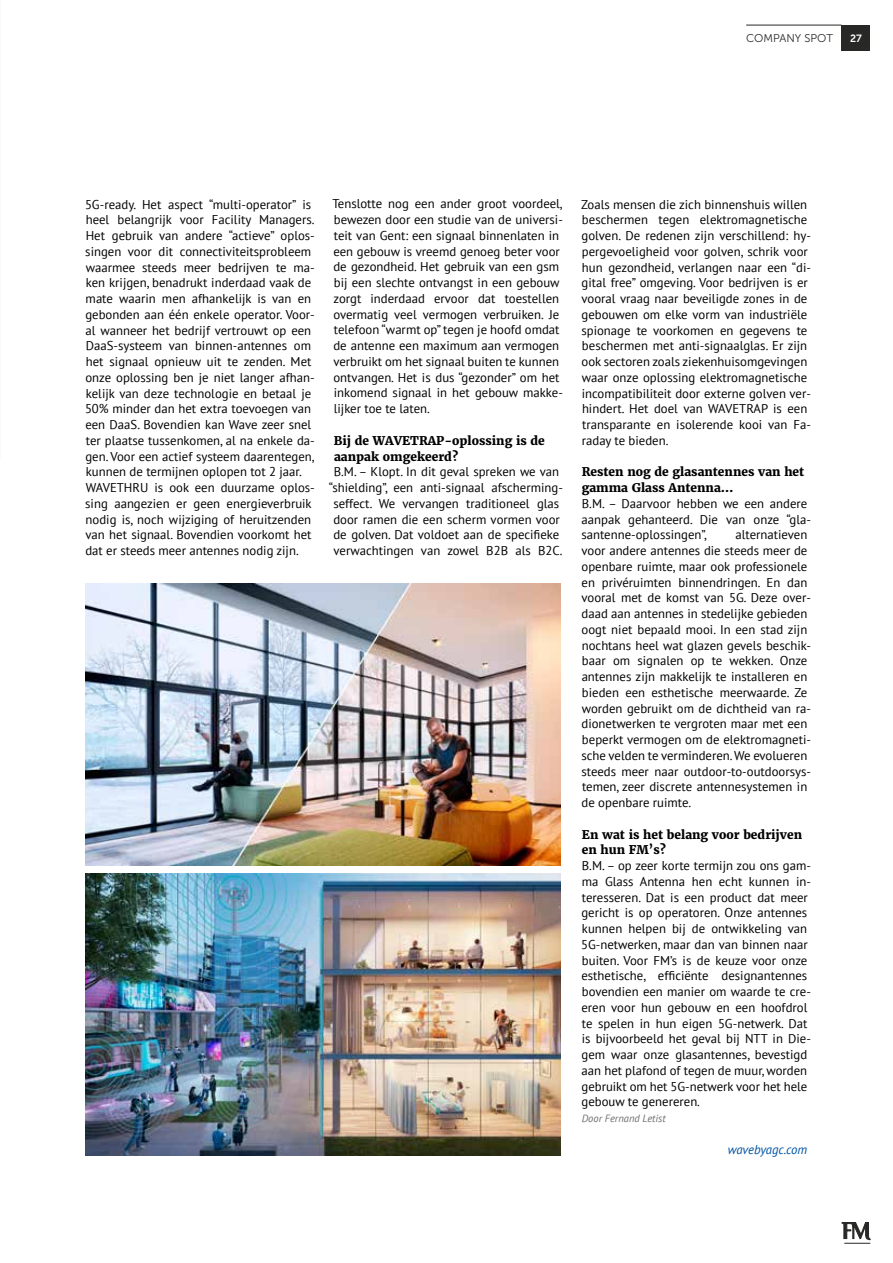
<style>
.page{position:relative;width:893px;height:1263px;background:#fff}
.page>*{position:absolute;margin:0;border:0;box-sizing:border-box;transform-origin:0 0}
.t1{font:12.75px/15.8px "PT Sans";color:#000}
.t2{font:italic 12.75px "PT Sans";color:#0054a3}
.t3{font:800 12px/15.8px "Merriweather";color:#000}
.t4{font:11.25px "Museo Sans 300";color:#282827}
.t5{font:italic 10.5px "PT Sans";color:#6f6f6e}
.t6{font:10.5px "Museo Sans 700";color:#fff}
</style>
<div class="page">
<svg style="left:842px;top:1222px;width:28px;height:22px"></svg>
<img style="left:85px;top:583px;width:476px;height:282px">
<img style="left:85px;top:873px;width:476px;height:282px">
<div style="left:841px;top:25px;width:29px;height:25px;background:#282827"></div>
<hr style="left:746px;top:25px;width:95px;height:1px;background:#282827">
<p class="t4" style="left:746px;top:32px;width:88px">COMPANY SPOT</p>
<p class="t6" style="left:850px;top:32px;width:13px">27</p>
<p class="t1" style="left:85px;top:196px;width:231px">5G-ready. Het aspect “multi-operator” is heel belangrijk voor Facility Managers.<br>Het gebruik van andere “actieve” oplos&shy;singen voor dit connectiviteitsprobleem waarmee steeds meer bedrijven te ma&shy;ken krijgen, benadrukt inderdaad vaak de mate waarin men afhankelijk is van en gebonden aan één enkele operator. Voor&shy;al wanneer het bedrijf vertrouwt op een DaaS-systeem van binnen-antennes om het signaal opnieuw uit te zenden. Met onze oplossing ben je niet langer afhan&shy;kelijk van deze technologie en betaal je 50% minder dan het extra toevoegen van een DaaS. Bovendien kan Wave zeer snel ter plaatse tussenkomen, al na enkele da&shy;gen. Voor een actief systeem daarentegen, kunnen de termijnen oplopen tot 2 jaar.<br>WAVETHRU is ook een duurzame oplos&shy;sing aangezien er geen energieverbruik nodig is, noch wijziging of heruitzenden van het signaal. Bovendien voorkomt het dat er steeds meer antennes nodig zijn.</p>
<p class="t1" style="left:332px;top:196px;width:232px">Tenslotte nog een ander groot voordeel, bewezen door een studie van de universi&shy;teit van Gent: een signaal binnenlaten in een gebouw is vreemd genoeg beter voor de gezondheid. Het gebruik van een gsm bij een slechte ontvangst in een gebouw zorgt inderdaad ervoor dat toestellen overmatig veel vermogen verbruiken. Je telefoon “warmt op” tegen je hoofd omdat de antenne een maximum aan vermogen verbruikt om het signaal buiten te kunnen ontvangen. Het is dus “gezonder” om het inkomend signaal in het gebouw makke&shy;lijker toe te laten.</p>
<p class="t3" style="left:334px;top:432px;width:213px">Bij de WAVETRAP-oplossing is de aanpak omgekeerd?</p>
<p class="t1" style="left:329px;top:464px;width:236px;text-align:center">B.M. – Klopt. In dit geval spreken we van “shielding”, een anti-signaal afscherming&shy;seffect. We vervangen traditioneel glas door ramen die een scherm vormen voor de golven. Dat voldoet aan de specifieke verwachtingen van zowel B2B als B2C.</p>
<p class="t1" style="left:581px;top:196px;width:231px">Zoals mensen die zich binnenshuis willen beschermen tegen elektromagnetische golven. De redenen zijn verschillend: hy&shy;pergevoeligheid voor golven, schrik voor hun gezondheid, verlangen naar een “di&shy;gital free” omgeving. Voor bedrijven is er vooral vraag naar beveiligde zones in de gebouwen om elke vorm van industriële spionage te voorkomen en gegevens te beschermen met anti-signaalglas. Er zijn ook sectoren zoals ziekenhuisomgevingen waar onze oplossing elektromagnetische incompatibiliteit door externe golven ver&shy;hindert. Het doel van WAVETRAP is een transparante en isolerende kooi van Fa&shy;raday te bieden.</p>
<p class="t3" style="left:582px;top:464px;width:224px">Resten nog de glasantennes van het gamma Glass Antenna…</p>
<p class="t1" style="left:581px;top:495px;width:231px">B.M. – Daarvoor hebben we een andere aanpak gehanteerd. Die van onze “gla&shy;santenne-oplossingen”,</p>
<p class="t1" style="left:581px;top:527px;width:231px;text-indent:154px">alternatieven voor andere antennes die steeds meer de openbare ruimte, maar ook professionele en privéruimten binnendringen. En dan vooral met de komst van 5G. Deze over&shy;daad aan antennes in stedelijke gebieden oogt niet bepaald mooi. In een stad zijn nochtans heel wat glazen gevels beschik&shy;baar om signalen op te wekken. Onze antennes zijn makkelijk te installeren en bieden een esthetische meerwaarde. Ze worden gebruikt om de dichtheid van ra&shy;dionetwerken te vergroten maar met een beperkt vermogen om de elektromagneti&shy;sche velden te verminderen. We evolueren steeds meer naar outdoor-to-outdoorsys&shy;temen, zeer discrete antennesystemen in de openbare ruimte.</p>
<p class="t3" style="left:582px;top:826px;width:222px">En wat is het belang voor bedrijven en hun FM’s?</p>
<p class="t1" style="left:581px;top:857px;width:231px">B.M.– op zeer korte termijn zou ons gam&shy;ma Glass Antenna hen echt kunnen in&shy;teresseren. Dat is een product dat meer gericht is op operatoren. Onze antennes kunnen helpen bij de ontwikkeling van 5G-netwerken, maar dan van binnen naar buiten. Voor FM’s is de keuze voor onze esthetische, efficiënte designantennes bovendien een manier om waarde te cre&shy;ëren voor hun gebouw en een hoofdrol te spelen in hun eigen 5G-netwerk. Dat is bijvoorbeeld het geval bij NTT in Die&shy;gem waar onze glasantennes, bevestigd aan het plafond of tegen de muur, worden gebruikt om het 5G-netwerk voor het hele gebouw te genereren.</p>
<p class="t5" style="left:582px;top:1112px;width:86px">Door Fernand Letist</p>
<p class="t2" style="left:728px;top:1141px;width:81px">wavebyagc.com</p>
</div>
